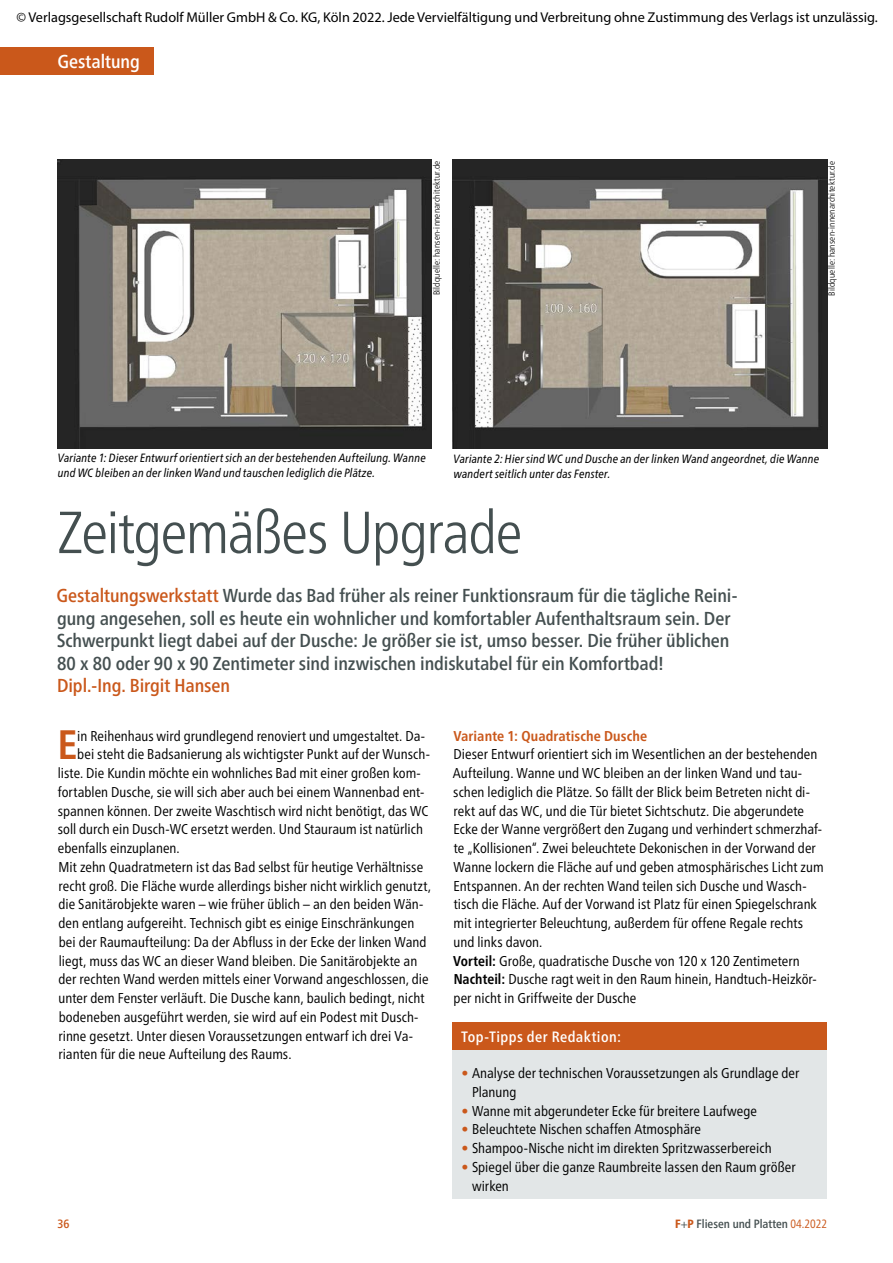
<style>
.page{position:relative;width:893px;height:1263px;background:#fff}
.page>*{position:absolute;margin:0;border:0;box-sizing:border-box;transform-origin:0 0}
.t1{font:300 condensed 59.25px "Frutiger Neue LT Pro";letter-spacing:-.02em;color:#444f50}
.t2{font:700 condensed 41.1px "Frutiger Neue LT Pro";color:#ca581b}
.t3{font:500 condensed 18.75px/22.5px "Frutiger Neue LT Pro";letter-spacing:-.005em;color:#444f50}
.t4{font:500 condensed 18.75px "Frutiger Neue LT Pro";letter-spacing:-.005em;color:#ca581b}
.t5{font:500 condensed 18.75px "Frutiger Neue LT Pro";color:#fff}
.t6{font:500 condensed 15px "Frutiger Neue LT Pro";letter-spacing:.03em;color:#fff}
.t7{font:condensed 14.25px/18.8px "Frutiger Neue LT Pro";color:#000}
.t8{font:14.25px "Myriad Pro";color:#000}
.t9{font:700 condensed 14.25px "Frutiger Neue LT Pro";letter-spacing:.01em;color:#ca581b}
.t10{font:italic condensed 12px/15px "Frutiger Neue LT Pro";letter-spacing:.015em;color:#000}
.t11{font:500 condensed 12px "Frutiger Neue LT Pro";color:#444f50}
.t12{font:500 condensed 12px "Frutiger Neue LT Pro";color:#ca581b}
.t13{font:300 condensed 9px "Frutiger Neue LT Pro";letter-spacing:.02em;color:#000}
.s1{color:#ca581b}
.s2{font-weight:700}
.s3{font-weight:700;color:#ca581b}
.s4{font-weight:800;color:#ca581b}
.s5{font-weight:400}
.s6{font-weight:400;color:#ca581b}
</style>
<div class="page">
<img style="left:57px;top:159px;width:375px;height:290px">
<div style="left:0;top:47px;width:154px;height:27px;background:#ca581b"></div>
<img style="left:453px;top:159px;width:374px;height:290px">
<div style="left:453px;top:1049px;width:374px;height:150px;background:#e2e6e7"></div>
<div style="left:453px;top:1022px;width:374px;height:27px;background:#ca581b"></div>
<p class="t8" style="left:17px;top:9px;width:863px">© Verlagsgesellschaft Rudolf Müller GmbH &amp; Co. KG, Köln 2022. Jede Vervielfältigung und Verbreitung ohne Zustimmung des Verlags ist unzulässig.</p>
<h3 class="t5" style="left:57px;top:50px;width:84px">Gestaltung</h3>
<p class="t13" style="left:431px;top:295px;width:136px;rotate:-90deg">Bildquelle: hansen-innenarchitektur.de</p>
<p class="t13" style="left:826px;top:296px;width:136px;rotate:-90deg">Bildquelle: hansen-innenarchitektur.de</p>
<p class="t10" style="left:58px;top:450px;width:370px">Variante 1: Dieser Entwurf orientiert sich an der bestehenden Aufteilung. Wanne und WC bleiben an der linken Wand und tauschen lediglich die Plätze.</p>
<p class="t10" style="left:453px;top:451px;width:367px">Variante 2: Hier sind WC und Dusche an der linken Wand angeordnet, die Wanne wandert seitlich unter das Fenster.</p>
<h1 class="t1" style="left:57px;top:498px;width:467px">Zeitgemäßes Upgrade</h1>
<p class="t3" style="left:56px;top:584px;width:682px"><span class="s1">Gestaltungswerkstatt</span> Wurde das Bad früher als reiner Funktionsraum für die tägliche Reini&shy;gung angesehen, soll es heute ein wohnlicher und komfortabler Aufenthaltsraum sein. Der Schwerpunkt liegt dabei auf der Dusche: Je größer sie ist, umso besser. Die früher üblichen 80 x 80 oder 90 x 90 Zentimeter sind inzwischen indiskutabel für ein Komfortbad!</p>
<h3 class="t4" style="left:57px;top:675px;width:174px">Dipl.-Ing. Birgit Hansen</h3>
<h2 class="t2" style="left:58px;top:721px;width:21px">E</h2>
<p class="t7" style="left:77px;top:726px;width:349px">in Reihenhaus wird grundlegend renoviert und umgestaltet. Da-</p>
<p class="t7" style="left:77px;top:745px;width:354px">bei steht die Badsanierung als wichtigster Punkt auf der Wunsch-</p>
<p class="t7" style="left:58px;top:764px;width:365px">liste. Die Kundin möchte ein wohnliches Bad mit einer großen kom-</p>
<p class="t7" style="left:58px;top:782px;width:368px">fortablen Dusche, sie will sich aber auch bei einem Wannenbad ent-</p>
<p class="t7" style="left:58px;top:801px;width:372px">spannen können. Der zweite Waschtisch wird nicht benötigt, das WC</p>
<p class="t7" style="left:58px;top:820px;width:367px">soll durch ein Dusch-WC ersetzt werden. Und Stauraum ist natürlich</p>
<p class="t7" style="left:58px;top:839px;width:123px">ebenfalls einzuplanen.</p>
<p class="t7" style="left:58px;top:857px;width:366px">Mit zehn Quadratmetern ist das Bad selbst für heutige Verhältnisse</p>
<p class="t7" style="left:58px;top:876px;width:374px">recht groß. Die Fläche wurde allerdings bisher nicht wirklich genutzt,</p>
<p class="t7" style="left:58px;top:895px;width:366px">die Sanitärobjekte waren – wie früher üblich – an den beiden Wän-</p>
<p class="t7" style="left:58px;top:914px;width:357px">den entlang aufgereiht. Technisch gibt es einige Einschränkungen</p>
<p class="t7" style="left:59px;top:932px;width:369px">bei der Raumaufteilung: Da der Abfluss in der Ecke der linken Wand</p>
<p class="t7" style="left:59px;top:951px;width:360px">liegt, muss das WC an dieser Wand bleiben. Die Sanitärobjekte an</p>
<p class="t7" style="left:58px;top:970px;width:372px">der rechten Wand werden mittels einer Vorwand angeschlossen, die</p>
<p class="t7" style="left:59px;top:989px;width:368px">unter dem Fenster verläuft. Die Dusche kann, baulich bedingt, nicht</p>
<p class="t7" style="left:59px;top:1007px;width:361px">bodeneben ausgeführt werden, sie wird auf ein Podest mit Dusch-</p>
<p class="t7" style="left:58px;top:1026px;width:356px">rinne gesetzt. Unter diesen Voraussetzungen entwarf ich drei Va-</p>
<p class="t7" style="left:58px;top:1045px;width:235px">rianten für die neue Aufteilung des Raums.</p>
<p class="t9" style="left:453px;top:727px;width:195px">Variante 1: Quadratische Dusche</p>
<p class="t7" style="left:453px;top:745px;width:372px">Dieser Entwurf orientiert sich im Wesentlichen an der bestehenden Aufteilung. Wanne und WC bleiben an der linken Wand und tau&shy;schen lediglich die Plätze. So fällt der Blick beim Betreten nicht di&shy;rekt auf das WC, und die Tür bietet Sichtschutz. Die abgerundete Ecke der Wanne vergrößert den Zugang und verhindert schmerzhaf&shy;te „Kollisionen“. Zwei beleuchtete Dekonischen in der Vorwand der Wanne lockern die Fläche auf und geben atmosphärisches Licht zum Entspannen. An der rechten Wand teilen sich Dusche und Wasch&shy;tisch die Fläche. Auf der Vorwand ist Platz für einen Spiegelschrank mit integrierter Beleuchtung, außerdem für offene Regale rechts und links davon.<br><span class="s2">Vorteil:</span> Große, quadratische Dusche von 120 x 120 Zentimetern <span class="s2">Nachteil:</span> Dusche ragt weit in den Raum hinein, Handtuch-Heizkör&shy;per nicht in Griffweite der Dusche</p>
<p class="t6" style="left:461px;top:1027px;width:161px">Top-Tipps der Redaktion:</p>
<p class="t7" style="left:472px;top:1064px;width:329px;text-indent:-11px"><span class="s3">•</span> Analyse der technischen Voraussetzungen als Grundlage der<br>Planung</p>
<p class="t7" style="left:461px;top:1101px;width:297px"><span class="s3">•</span> Wanne mit abgerundeter Ecke für breitere Laufwege</p>
<p class="t7" style="left:461px;top:1120px;width:241px"><span class="s3">•</span> Beleuchtete Nischen schaffen Atmosphäre</p>
<p class="t7" style="left:461px;top:1139px;width:312px"><span class="s3">•</span> Shampoo-Nische nicht im direkten Spritzwasserbereich</p>
<p class="t7" style="left:472px;top:1157px;width:325px;text-indent:-11px"><span class="s3">•</span> Spiegel über die ganze Raumbreite lassen den Raum größer wirken</p>
<p class="t12" style="left:57px;top:1217px;width:14px">36</p>
<p class="t11" style="left:675px;top:1217px;width:153px"><span class="s4">F</span><span class="s5">+</span><span class="s4">P</span> Fliesen und Platten <span class="s6">04.2022</span></p>
</div>
